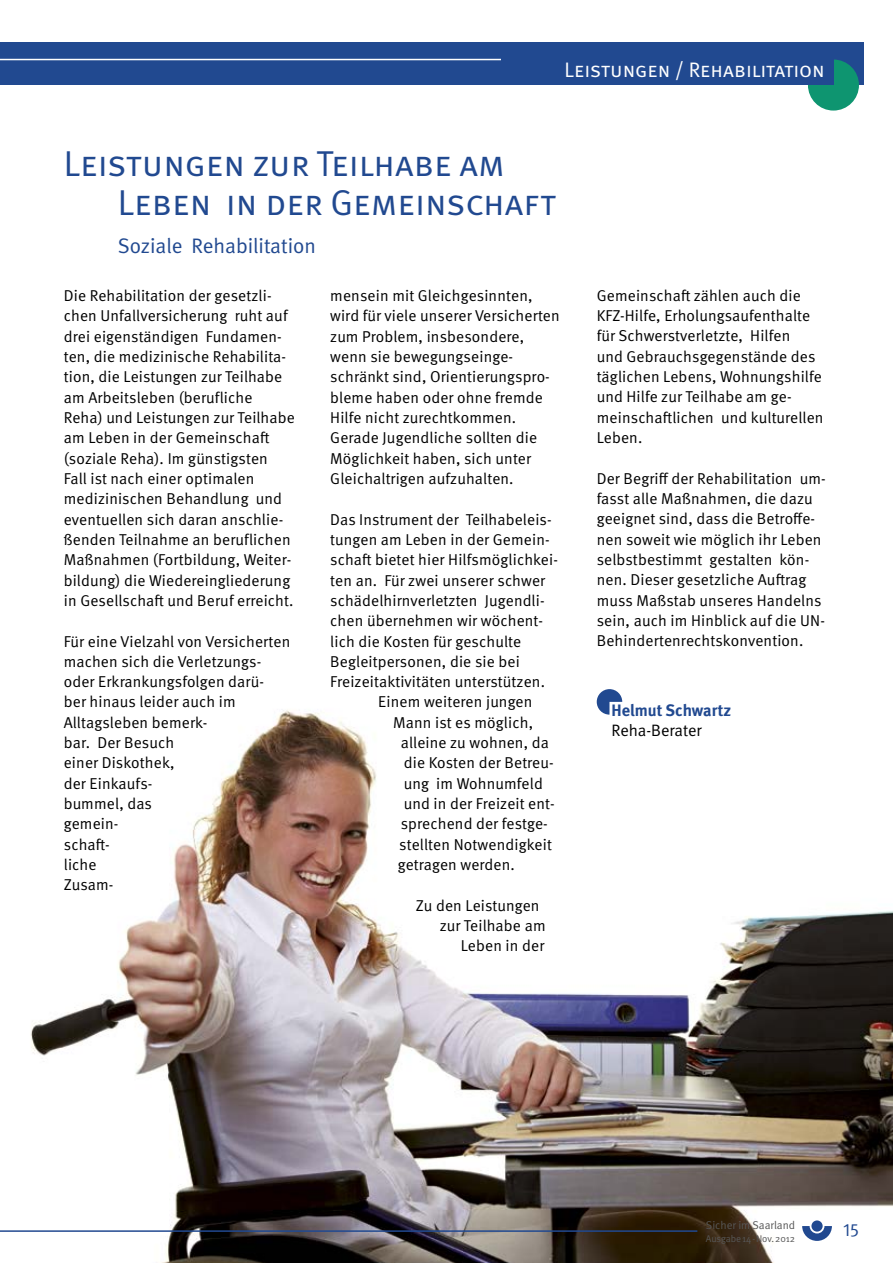
<style>
.page{position:relative;width:893px;height:1263px;background:#fff}
.page>*{position:absolute;margin:0;border:0;box-sizing:border-box;transform-origin:0 0}
.t1{font:36px/39px "DGUV Meta";color:#214990}
.t2{font:21px "DGUV Meta";color:#fff}
.t3{font:21px "DGUV Meta";color:#214990}
.t4{font:18px "DGUV Meta";color:#214990}
.t5{font:700 16.5px "DGUV Meta";color:#214990}
.t6{font:16.5px "DGUV Meta";color:#000}
.t7{font:15.75px/20.2px "DGUV Meta";letter-spacing:.01em;color:#000}
.t8{font:11.25px "DGUV Meta";color:#565656}
.t9{font:9.75px "DGUV Meta";letter-spacing:-.01em;color:#565656}
</style>
<div class="page">
<img style="left:31px;top:700px;width:862px;height:563px">
<svg style="left:597px;top:689px;width:25px;height:26px"></svg>
<div style="left:0;top:43px;width:863px;height:42px;background:#214990"></div>
<hr style="left:0;top:59px;width:698px;height:1px;background:#fff">
<hr style="left:0;top:1230px;width:697px;height:2px;background:#214990">
<svg style="left:802px;top:1226px;width:30px;height:15px"></svg>
<div style="left:811px;top:1220px;width:12px;height:11px;background:#214990;border-radius:50%"></div>
<div style="left:808px;top:60px;width:51px;height:51px;background:#0e9570;border-radius:50%"></div>
<div style="left:501px;top:56px;width:332px;height:29px;background:#214990"></div>
<h2 class="t2" style="left:565px;top:57px;width:262px">Leistungen / Rehabilitation</h2>
<h1 class="t1" style="left:118px;top:145px;width:440px;text-indent:-54px">Leistungen zur Teilhabe am<br>Leben in der Gemeinschaft</h1>
<h2 class="t3" style="left:118px;top:233px;width:200px">Soziale Rehabilitation</h2>
<p class="t7" style="left:330px;top:286px;width:231px">mensein mit Gleichgesinnten, wird für viele unserer Versicherten zum Problem, insbesondere, wenn sie bewegungseinge&shy;schränkt sind, Orientierungspro&shy;bleme haben oder ohne fremde<br>Hilfe nicht zurechtkommen.<br>Gerade Jugendliche sollten die<br>Möglichkeit haben, sich unter<br>Gleichaltrigen aufzuhalten.</p>
<p class="t7" style="left:330px;top:509px;width:223px">Das Instrument der Teilhabeleis-</p>
<p class="t7" style="left:330px;top:530px;width:221px">tungen am Leben in der Gemein-</p>
<p class="t7" style="left:330px;top:550px;width:229px">schaft bietet hier Hilfsmöglichkei-</p>
<p class="t7" style="left:330px;top:570px;width:217px">ten an. Für zwei unserer schwer</p>
<p class="t7" style="left:330px;top:591px;width:216px">schädelhirnverletzten Jugendli-</p>
<p class="t7" style="left:330px;top:611px;width:214px">chen übernehmen wir wöchent-</p>
<p class="t7" style="left:330px;top:631px;width:193px">lich die Kosten für geschulte</p>
<p class="t7" style="left:330px;top:652px;width:191px">Begleitpersonen, die sie bei</p>
<p class="t7" style="left:330px;top:672px;width:216px">Freizeitaktivitäten unterstützen.</p>
<p class="t7" style="left:378px;top:692px;width:156px">Einem weiteren jungen</p>
<p class="t7" style="left:393px;top:712px;width:141px">Mann ist es möglich,</p>
<p class="t7" style="left:401px;top:733px;width:150px">alleine zu wohnen, da</p>
<p class="t7" style="left:404px;top:753px;width:152px">die Kosten der Betreu-</p>
<p class="t7" style="left:404px;top:773px;width:141px">ung im Wohnumfeld</p>
<p class="t7" style="left:404px;top:794px;width:152px">und in der Freizeit ent-</p>
<p class="t7" style="left:401px;top:814px;width:149px">sprechend der festge-</p>
<p class="t7" style="left:399px;top:834px;width:154px">stellten Notwendigkeit</p>
<p class="t7" style="left:398px;top:855px;width:119px">getragen werden.</p>
<p class="t7" style="left:416px;top:895px;width:125px">Zu den Leistungen</p>
<p class="t7" style="left:440px;top:916px;width:107px">zur Teilhabe am</p>
<p class="t7" style="left:461px;top:936px;width:85px">Leben in der</p>
<p class="t7" style="left:64px;top:286px;width:232px">Die Rehabilitation der gesetzli&shy;chen Unfallversicherung ruht auf drei eigenständigen Fundamen&shy;ten, die medizinische Rehabilita&shy;tion, die Leistungen zur Teilhabe am Arbeitsleben (berufliche<br>Reha) und Leistungen zur Teilhabe am Leben in der Gemeinschaft (soziale Reha). Im günstigsten<br>Fall ist nach einer optimalen medizinischen Behandlung und eventuellen sich daran anschlie&shy;ßenden Teilnahme an beruflichen<br>Maßnahmen (Fortbildung, Weiter&shy;bildung) die Wiedereingliederung in Gesellschaft und Beruf erreicht.</p>
<p class="t7" style="left:64px;top:631px;width:228px">Für eine Vielzahl von Versicherten machen sich die Verletzungs&shy;oder Erkrankungsfolgen darü&shy;ber hinaus leider auch im<br>Alltagsleben bemerk-<br>bar. Der Besuch<br>einer Diskothek,<br>der Einkaufs-<br>bummel, das<br>gemein-<br>schaft-<br>liche<br>Zusam-</p>
<p class="t7" style="left:597px;top:286px;width:228px">Gemeinschaft zählen auch die<br>KFZ-Hilfe, Erholungsaufenthalte für Schwerstverletzte, Hilfen<br>und Gebrauchsgegenstände des täglichen Lebens, Wohnungshilfe und Hilfe zur Teilhabe am ge&shy;meinschaftlichen und kulturellen<br>Leben.</p>
<p class="t7" style="left:597px;top:468px;width:231px">Der Begriff der Rehabilitation um&shy;fasst alle Maßnahmen, die dazu geeignet sind, dass die Betroffe&shy;nen soweit wie möglich ihr Leben selbstbestimmt gestalten kön&shy;nen. Dieser gesetzliche Auftrag muss Maßstab unseres Handelns sein, auch im Hinblick auf die UN-<br>Behindertenrechtskonvention.</p>
<p class="t5" style="left:612px;top:701px;width:121px">Helmut Schwartz</p>
<p class="t6" style="left:612px;top:721px;width:92px">Reha-Berater</p>
<p class="t8" style="left:706px;top:1218px;width:91px">Sicher im Saarland</p>
<p class="t9" style="left:706px;top:1233px;width:91px">Ausgabe 14 - Nov. 2012</p>
<p class="t4" style="left:843px;top:1219px;width:17px">15</p>
</div>
